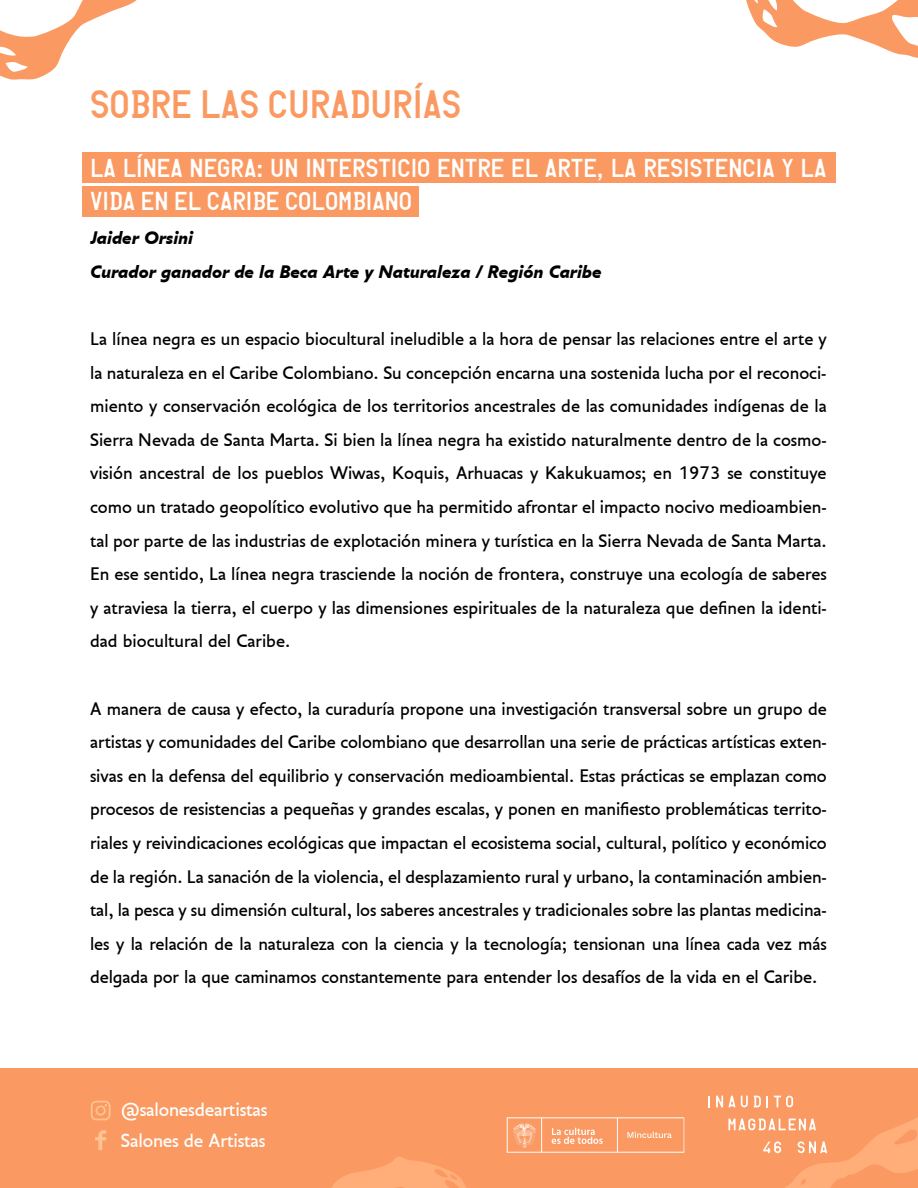
<style>
.page{position:relative;width:918px;height:1188px;background:#fff}
.page>*{position:absolute;margin:0;border:0;box-sizing:border-box;transform-origin:0 0}
.t1{font:39px "Numberplate LL Belgium";color:#fa9a62}
.t2{font:25.5px/33px "Numberplate LL Belgium";color:#fff}
.t3{font:18.15px/30.9px "Cosimo";letter-spacing:-.01em;color:#fff}
.t4{font:17.25px/33.6px "Cosimo";letter-spacing:-.005em;color:#000;text-align:justify}
.t5{font:italic 700 17.25px/33.6px "Cosimo";color:#000}
</style>
<div class="page">
<div style="left:0;top:1069px;width:918px;height:119px;background:#fa9a62"></div>
<svg style="left:708px;top:1096px;width:2px;height:11px"></svg>
<svg style="left:91px;top:1101px;width:19px;height:19px"></svg>
<svg style="left:95px;top:1130px;width:11px;height:20px"></svg>
<svg style="left:746px;top:0;width:172px;height:58px"></svg>
<svg style="left:0;top:0;width:137px;height:80px"></svg>
<svg style="left:716px;top:1068px;width:202px;height:120px"></svg>
<svg style="left:332px;top:1117px;width:352px;height:71px"></svg>
<div style="left:82px;top:153px;width:754px;height:30px;background:#fa9a62"></div>
<div style="left:82px;top:186px;width:337px;height:30px;background:#fa9a62"></div>
<h1 class="t1" style="left:90px;top:78px;width:373px">SOBRE LAS CURADURÍAS</h1>
<h2 class="t2" style="left:90px;top:151px;width:738px">LA LÍNEA NEGRA: UN INTERSTICIO ENTRE EL ARTE, LA RESISTENCIA Y LA<br>VIDA EN EL CARIBE COLOMBIANO</h2>
<p class="t5" style="left:90px;top:222px;width:513px">Jaider Orsini<br>Curador ganador de la Beca Arte y Naturaleza / Región Caribe</p>
<p class="t4" style="left:90px;top:323px;width:738px">La línea negra es un espacio biocultural ineludible a la hora de pensar las relaciones entre el arte y la naturaleza en el Caribe Colombiano. Su concepción encarna una sostenida lucha por el reconoci&shy;miento y conservación ecológica de los territorios ancestrales de las comunidades indígenas de la Sierra Nevada de Santa Marta. Si bien la línea negra ha existido naturalmente dentro de la cosmo&shy;visión ancestral de los pueblos Wiwas, Koquis, Arhuacas y Kakukuamos; en 1973 se constituye como un tratado geopolítico evolutivo que ha permitido afrontar el impacto nocivo medioambien&shy;tal por parte de las industrias de explotación minera y turística en la Sierra Nevada de Santa Marta.<br>En ese sentido, La línea negra trasciende la noción de frontera, construye una ecología de saberes y atraviesa la tierra, el cuerpo y las dimensiones espirituales de la naturaleza que definen la identi&shy;dad biocultural del Caribe.</p>
<p class="t4" style="left:90px;top:693px;width:738px">A manera de causa y efecto, la curaduría propone una investigación transversal sobre un grupo de artistas y comunidades del Caribe colombiano que desarrollan una serie de prácticas artísticas exten&shy;sivas en la defensa del equilibrio y conservación medioambiental. Estas prácticas se emplazan como procesos de resistencias a pequeñas y grandes escalas, y ponen en manifiesto problemáticas territo&shy;riales y reivindicaciones ecológicas que impactan el ecosistema social, cultural, político y económico de la región. La sanación de la violencia, el desplazamiento rural y urbano, la contaminación ambien&shy;tal, la pesca y su dimensión cultural, los saberes ancestrales y tradicionales sobre las plantas medicina&shy;les y la relación de la naturaleza con la ciencia y la tecnología; tensionan una línea cada vez más delgada por la que caminamos constantemente para entender los desafíos de la vida en el Caribe.</p>
<p class="t3" style="left:121px;top:1096px;width:148px">@salonesdeartistas<br>Salones de Artistas</p>
</div>
